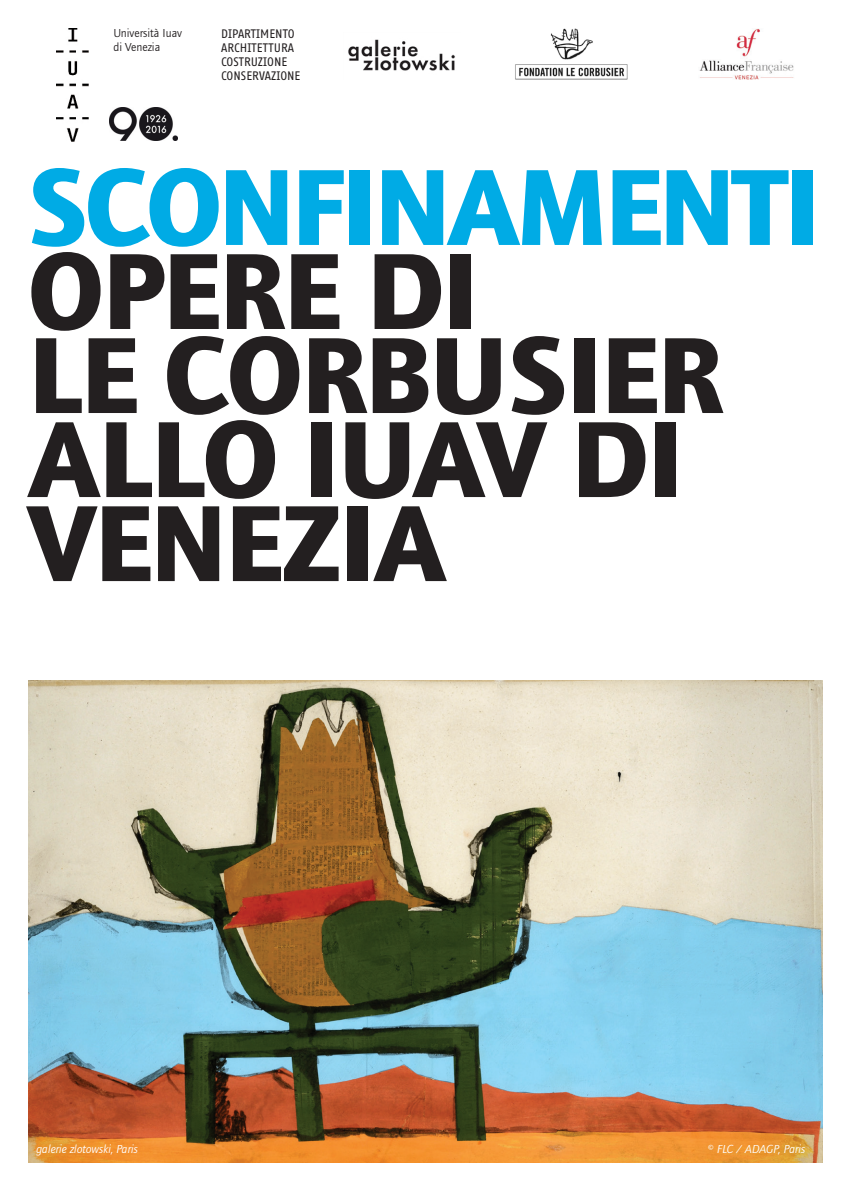
<style>
.page{position:relative;width:851px;height:1191px;background:#fff}
.page>*{position:absolute;margin:0;border:0;box-sizing:border-box;transform-origin:0 0}
.t1{font:700 112px/84px "Foundry Journal";letter-spacing:-.01em;color:#231f20}
.t2{font:700 112px "Foundry Journal";letter-spacing:-.025em;color:#00abe5}
.t3{font:12px/14px "Fago Office Sans";color:#231f20}
.colofon{font:italic 12px "Foundry Journal";color:#fff}
.t4{font:12px "Foundry Journal";color:#231f20}
</style>
<div class="page">
<img style="left:57px;top:28px;width:31px;height:114px">
<img style="left:109px;top:107px;width:68px;height:33px">
<img style="left:515px;top:28px;width:113px;height:52px">
<img style="left:699px;top:29px;width:95px;height:51px">
<img style="left:348px;top:39px;width:107px;height:32px">
<img style="left:28px;top:680px;width:794px;height:482px">
<p class="t4" style="left:113px;top:27px;width:70px">Università Iuav</p>
<p class="t4" style="left:113px;top:41px;width:48px">di Venezia</p>
<p class="t3" style="left:221px;top:27px;width:75px">DIPARTIMENTO</p>
<p class="t3" style="left:221px;top:41px;width:74px">ARCHITETTURA<br>COSTRUZIONE</p>
<p class="t3" style="left:221px;top:69px;width:81px">CONSERVAZIONE</p>
<p class="t2" style="left:28px;top:141px;width:793px">SCONFINAMENTI</p>
<p class="t1" style="left:28px;top:249px;width:452px">OPERE DI</p>
<p class="t1" style="left:28px;top:333px;width:696px">LE CORBUSIER<br>ALLO IUAV DI<br>VENEZIA</p>
<p class="colofon" style="left:36px;top:1142px;width:103px">galerie zlotowski, Paris</p>
<p class="colofon" style="left:706px;top:1142px;width:100px">© FLC / ADAGP, Paris</p>
</div>
